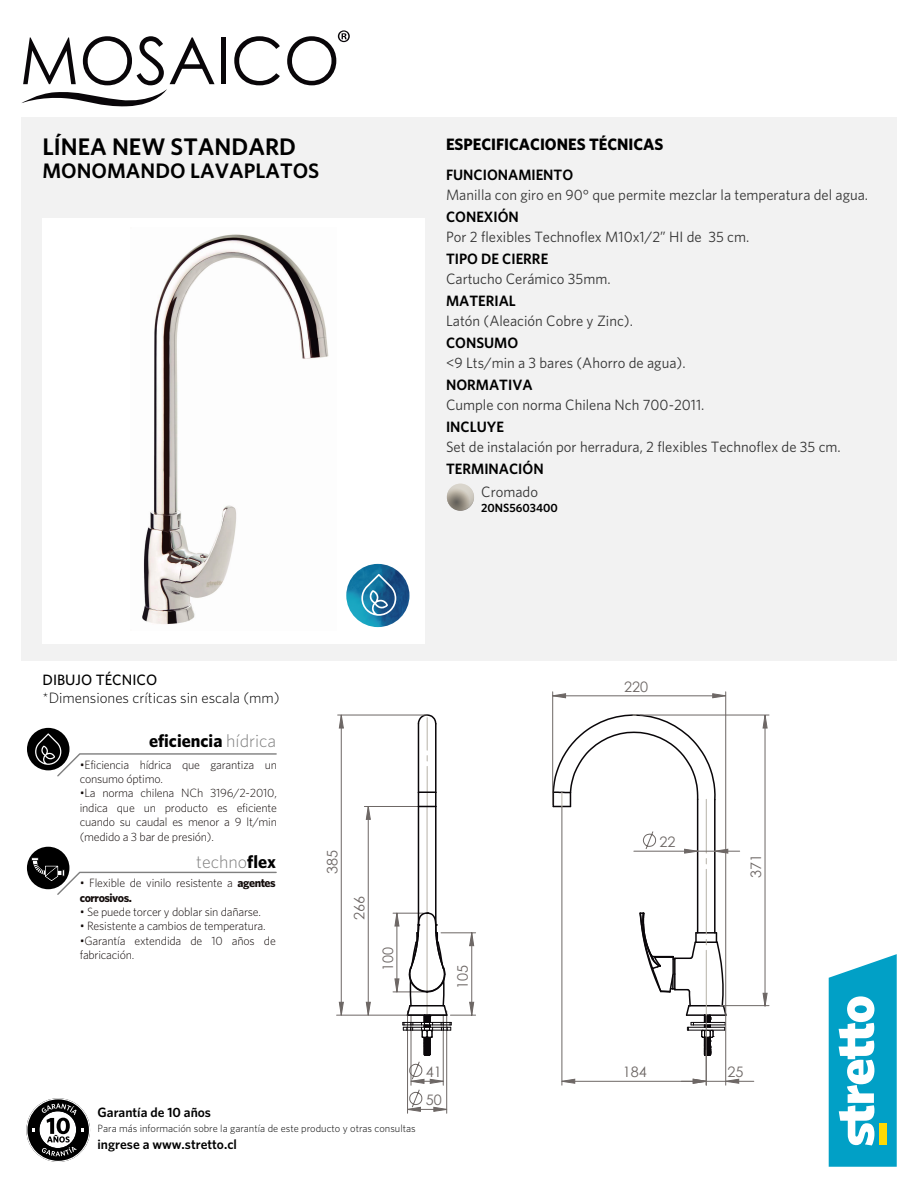
<style>
.page{position:relative;width:918px;height:1188px;background:#fff}
.page>*{position:absolute;margin:0;border:0;box-sizing:border-box;transform-origin:0 0}
.t1{font:600 24px "Whitney";color:#000}
.t2{font:600 21px "Whitney";color:#000}
.t3{font:700 18px "Whitney";color:#000}
.t4{font:300 18px "Whitney";color:#808080}
.t5{font:700 16.5px "Whitney";color:#000}
.t6{font:15px "Whitney";color:#333}
.t7{font:15px "Whitney";color:#333}
.t8{font:15px "Whitney Semibold SC";color:#000}
.t9{font:600 15px "Whitney";color:#000}
.t10{font:300 15px "Whitney";color:#000}
.t11{font:500 15px "Whitney";color:#000}
.t12{font:14.4px "Century Gothic";color:#6d6765}
.t13{font:600 13.5px "Whitney";color:#000}
.t14{font:300 12px/14.4px "Whitney";letter-spacing:-.015em;color:#120b0a}
.t15{font:600 12px "Whitney";color:#000}
.t16{font:300 10.5px "Whitney";color:#000}
.s1{font-weight:300;color:#808080}
.s2{font-weight:700;color:#000}
.s3{font-weight:700}
</style>
<div class="page">
<div style="left:21px;top:117px;width:876px;height:543px;background:#f2f2f2"></div>
<div style="left:42px;top:218px;width:383px;height:425px;background:#fff"></div>
<svg style="left:26px;top:1098px;width:64px;height:64px"></svg>
<svg style="left:22px;top:36px;width:193px;height:71px"></svg>
<div style="left:221px;top:37px;width:5px;height:47px;background:#090609"></div>
<svg style="left:234px;top:36px;width:46px;height:49px"></svg>
<svg style="left:287px;top:30px;width:63px;height:55px"></svg>
<svg style="left:829px;top:954px;width:68px;height:213px"></svg>
<svg style="left:27px;top:728px;width:250px;height:49px"></svg>
<svg style="left:27px;top:847px;width:250px;height:48px"></svg>
<div style="left:447px;top:483px;width:27px;height:28px;background:#eae9e6;border-radius:14px"></div>
<svg style="left:447px;top:484px;width:27px;height:27px"></svg>
<img style="left:142px;top:234px;width:187px;height:391px">
<hr style="left:368px;top:806px;width:1px;height:209px;background:#6d6765">
<hr style="left:364px;top:806px;width:59px;height:1px;background:#6d6765">
<hr style="left:427px;top:806px;width:1px;height:209px;background:#b7b2a8">
<hr style="left:446px;top:1011px;width:1px;height:102px;background:#6d6765">
<hr style="left:407px;top:1011px;width:1px;height:102px;background:#6d6765">
<hr style="left:393px;top:913px;width:30px;height:1px;background:#6d6765">
<hr style="left:393px;top:992px;width:30px;height:1px;background:#6d6765">
<svg style="left:366px;top:1002px;width:5px;height:13px"></svg>
<svg style="left:366px;top:807px;width:5px;height:13px"></svg>
<hr style="left:418px;top:806px;width:1px;height:119px;background:#090609">
<hr style="left:435px;top:806px;width:2px;height:118px;background:#090609">
<svg style="left:395px;top:911px;width:81px;height:201px"></svg>
<svg style="left:417px;top:714px;width:20px;height:93px"></svg>
<hr style="left:418px;top:724px;width:1px;height:68px;background:#090609">
<hr style="left:435px;top:724px;width:2px;height:68px;background:#090609">
<hr style="left:553px;top:696px;width:167px;height:1px;background:#6d6765">
<svg style="left:712px;top:693px;width:13px;height:5px"></svg>
<hr style="left:725px;top:1015px;width:1px;height:70px;background:#6d6765">
<hr style="left:706px;top:1015px;width:1px;height:70px;background:#6d6765">
<hr style="left:562px;top:806px;width:1px;height:279px;background:#6d6765">
<hr style="left:552px;top:692px;width:1px;height:113px;background:#6d6765">
<hr style="left:725px;top:692px;width:1px;height:323px;background:#6d6765">
<hr style="left:765px;top:724px;width:1px;height:282px;background:#6d6765">
<hr style="left:720px;top:1005px;width:49px;height:1px;background:#6d6765">
<hr style="left:640px;top:715px;width:129px;height:1px;background:#6d6765">
<svg style="left:561px;top:1079px;width:193px;height:5px"></svg>
<svg style="left:552px;top:693px;width:14px;height:5px"></svg>
<svg style="left:763px;top:993px;width:5px;height:14px"></svg>
<svg style="left:763px;top:715px;width:5px;height:13px"></svg>
<svg style="left:552px;top:714px;width:188px;height:342px"></svg>
<hr style="left:341px;top:715px;width:1px;height:300px;background:#6d6765">
<hr style="left:337px;top:1015px;width:70px;height:1px;background:#6d6765">
<hr style="left:338px;top:715px;width:89px;height:1px;background:#6d6765">
<svg style="left:339px;top:1002px;width:5px;height:14px"></svg>
<svg style="left:339px;top:715px;width:5px;height:13px"></svg>
<img style="left:346px;top:564px;width:63px;height:63px;border-radius:32px">
<svg style="left:361px;top:574px;width:35px;height:42px"></svg>
<h1 class="t1" style="left:43px;top:133px;width:255px">LÍNEA NEW STANDARD</h1>
<h2 class="t2" style="left:43px;top:158px;width:278px">MONOMANDO LAVAPLATOS</h2>
<h3 class="t5" style="left:446px;top:134px;width:219px">ESPECIFICACIONES TÉCNICAS</h3>
<p class="t9" style="left:446px;top:166px;width:129px">FUNCIONAMIENTO</p>
<p class="t7" style="left:446px;top:186px;width:424px">Manilla con giro en 90° que permite mezclar la temperatura del agua.</p>
<p class="t9" style="left:446px;top:208px;width:74px">CONEXIÓN</p>
<p class="t6" style="left:446px;top:228px;width:305px">Por 2 flexibles Technoflex M10x1/2” HI de 35 cm.</p>
<p class="t9" style="left:446px;top:250px;width:104px">TIPO DE CIERRE</p>
<p class="t6" style="left:446px;top:270px;width:166px">Cartucho Cerámico 35mm.</p>
<p class="t8" style="left:446px;top:292px;width:71px">MATERIAL</p>
<p class="t6" style="left:446px;top:312px;width:188px">Latón (Aleación Cobre y Zinc).</p>
<p class="t8" style="left:446px;top:334px;width:74px">CONSUMO</p>
<p class="t6" style="left:446px;top:354px;width:241px">&lt;9 Lts/min a 3 bares (Ahorro de agua).</p>
<p class="t8" style="left:446px;top:376px;width:88px">NORMATIVA</p>
<p class="t6" style="left:446px;top:396px;width:260px">Cumple con norma Chilena Nch 700-2011.</p>
<p class="t8" style="left:446px;top:418px;width:59px">INCLUYE</p>
<p class="t6" style="left:446px;top:438px;width:396px">Set de instalación por herradura, 2 flexibles Technoflex de 35 cm.</p>
<p class="t8" style="left:446px;top:460px;width:99px">TERMINACIÓN</p>
<p class="t6" style="left:481px;top:482px;width:58px">Cromado</p>
<p class="t15" style="left:481px;top:500px;width:78px">20NS5603400</p>
<p class="t11" style="left:43px;top:671px;width:116px">DIBUJO TÉCNICO</p>
<p class="t10" style="left:43px;top:689px;width:239px">*Dimensiones críticas sin escala (mm)</p>
<h3 class="t3" style="left:149px;top:730px;width:129px">eficiencia <span class="s1">hídrica</span></h3>
<p class="t14" style="left:80px;top:757px;width:199px">•Eficiencia hídrica que garantiza un consumo óptimo.</p>
<p class="t14" style="left:80px;top:786px;width:199px;text-align:justify">•La norma chilena NCh 3196/2-2010, indica que un producto es eficiente cuando su caudal es menor a 9 lt/min (medido a 3 bar de presión).</p>
<h3 class="t4" style="left:196px;top:851px;width:81px">techno<span class="s2">flex</span></h3>
<p class="t14" style="left:80px;top:876px;width:198px">• Flexible de vinilo resistente a <span class="s3">agentes corrosivos.</span></p>
<p class="t14" style="left:80px;top:904px;width:183px">• Se puede torcer y doblar sin dañarse.</p>
<p class="t14" style="left:80px;top:919px;width:187px">• Resistente a cambios de temperatura.</p>
<p class="t14" style="left:80px;top:933px;width:198px">•Garantía extendida de 10 años de fabricación.</p>
<p class="t12" style="left:322px;top:874px;width:25px;rotate:-90deg">385</p>
<p class="t12" style="left:349px;top:920px;width:25px;rotate:-90deg">266</p>
<p class="t12" style="left:378px;top:971px;width:25px;rotate:-90deg">100</p>
<p class="t12" style="left:453px;top:989px;width:25px;rotate:-90deg">105</p>
<p class="t13" style="left:98px;top:1105px;width:115px">Garantía de 10 años</p>
<p class="t16" style="left:98px;top:1123px;width:320px">Para más información sobre la garantía de este producto y otras consultas</p>
<p class="t13" style="left:98px;top:1136px;width:141px">ingrese a www.stretto.cl</p>
<p class="t12" style="left:426px;top:1062px;width:17px">41</p>
<p class="t12" style="left:426px;top:1090px;width:17px">50</p>
<p class="t12" style="left:624px;top:677px;width:25px">220</p>
<p class="t12" style="left:660px;top:832px;width:17px">22</p>
<p class="t12" style="left:746px;top:878px;width:25px;rotate:-90deg">371</p>
<p class="t12" style="left:623px;top:1062px;width:25px">184</p>
<p class="t12" style="left:728px;top:1062px;width:17px">25</p>
</div>
